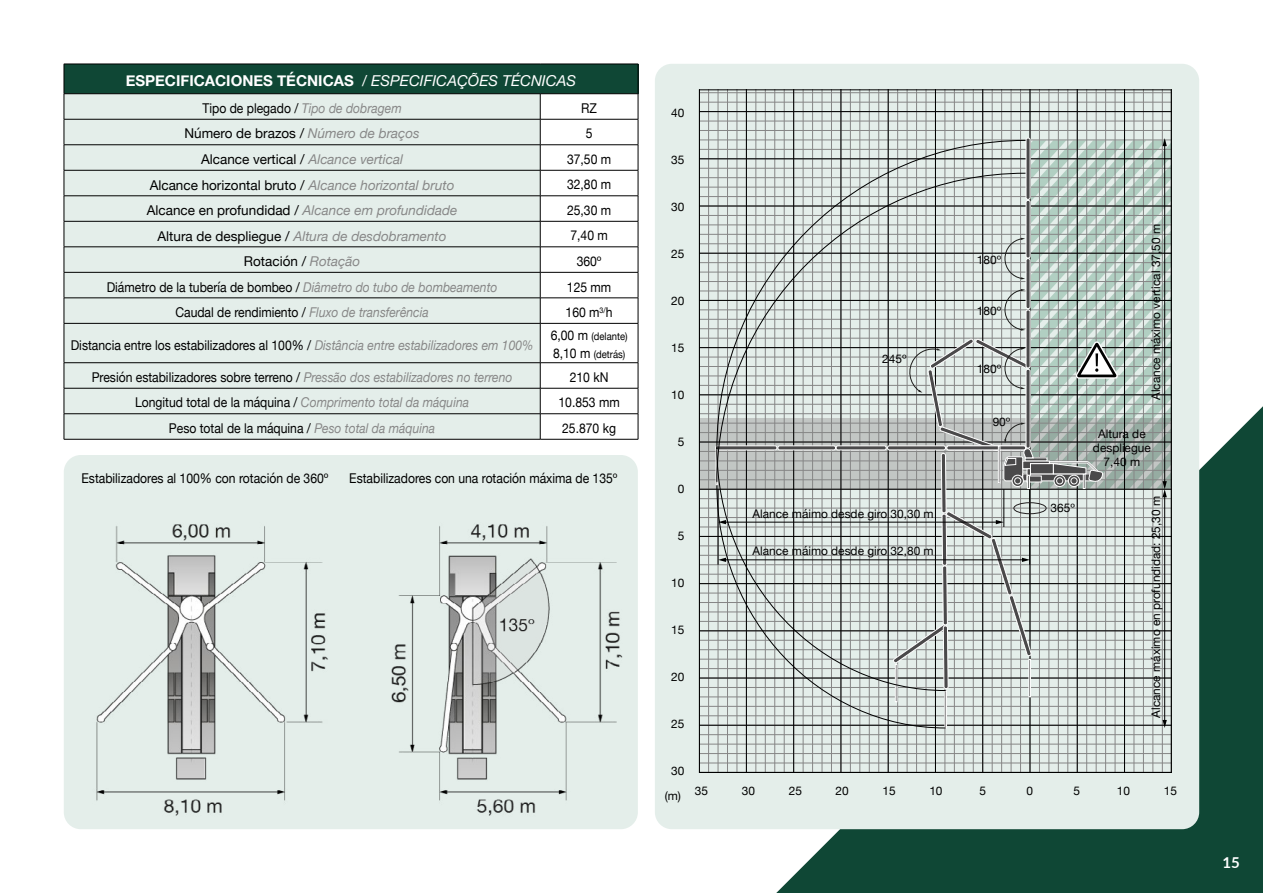
<style>
.page{position:relative;width:1263px;height:893px;background:#fff}
.page>*{position:absolute;margin:0;border:0;box-sizing:border-box;transform-origin:0 0}
.t1{font:700 15px "Helvetica Neue";color:#fff}
.t2{font:700 15px "Lato";color:#fff}
.t3{font:13.5px "Helvetica Neue";color:#000;scale:.9 1}
.t4{font:13.5px "Helvetica Neue";color:#000}
.t5{font:italic 13.5px "Helvetica Neue";color:#878787}
.t6{font:11.85px/14.2px "Helvetica Neue";color:#000;text-align:center}
.t7{font:10.5px/18px "Helvetica Neue";color:#000;scale:.9 1}
.s1{font-weight:400}
.s2{font-weight:400;font-style:italic}
.s3{font-style:italic;color:#878787}
.s4{font-style:normal;color:#000}
.s5{font-size:13.5px}
</style>
<div class="page">
<svg style="left:776px;top:406px;width:487px;height:487px;background:#215544"></svg>
<div style="left:64px;top:455px;width:574px;height:374px;background:#e4eeea;border-radius:17px"></div>
<img style="left:64px;top:524px;width:570px;height:305px">
<div style="left:655px;top:64px;width:544px;height:765px;background:#e4eeea;border-radius:17px"></div>
<svg style="left:701px;top:91px;width:468px;height:680px"></svg>
<hr style="left:699px;top:725px;width:472px;height:1px;background:#000">
<hr style="left:699px;top:678px;width:472px;height:1px;background:#000">
<hr style="left:699px;top:631px;width:472px;height:1px;background:#000">
<hr style="left:699px;top:583px;width:472px;height:1px;background:#000">
<hr style="left:699px;top:536px;width:472px;height:1px;background:#000">
<hr style="left:699px;top:489px;width:472px;height:1px;background:#000">
<hr style="left:699px;top:442px;width:472px;height:1px;background:#000">
<hr style="left:699px;top:395px;width:472px;height:1px;background:#000">
<hr style="left:699px;top:347px;width:472px;height:1px;background:#000">
<hr style="left:699px;top:300px;width:472px;height:1px;background:#000">
<hr style="left:699px;top:253px;width:472px;height:1px;background:#000">
<hr style="left:699px;top:206px;width:472px;height:1px;background:#000">
<hr style="left:699px;top:159px;width:472px;height:1px;background:#000">
<hr style="left:699px;top:111px;width:472px;height:1px;background:#000">
<hr style="left:1124px;top:90px;width:1px;height:682px;background:#000">
<hr style="left:1077px;top:90px;width:1px;height:682px;background:#000">
<hr style="left:1030px;top:90px;width:1px;height:682px;background:#000">
<hr style="left:982px;top:90px;width:1px;height:682px;background:#000">
<hr style="left:935px;top:90px;width:1px;height:682px;background:#000">
<hr style="left:888px;top:90px;width:1px;height:682px;background:#000">
<hr style="left:841px;top:90px;width:1px;height:682px;background:#000">
<hr style="left:793px;top:90px;width:1px;height:682px;background:#000">
<hr style="left:746px;top:90px;width:1px;height:682px;background:#000">
<div style="left:715px;top:446px;width:62px;height:4px;border:1px solid #fff;border-radius:2px"></div>
<svg style="left:716px;top:140px;width:177px;height:33px"></svg>
<svg style="left:716px;top:173px;width:177px;height:274px"></svg>
<svg style="left:716px;top:447px;width:177px;height:38px;background:#acaead"></svg>
<svg style="left:716px;top:485px;width:177px;height:243px"></svg>
<svg style="left:893px;top:138px;width:279px;height:635px"></svg>
<div style="left:64px;top:64px;width:574px;height:30px;background:#0f4735"></div>
<div style="left:65px;top:94px;width:475px;height:345px;background:#e4eeea"></div>
<hr style="left:64px;top:64px;width:476px;height:1px;background:#000">
<hr style="left:64px;top:64px;width:1px;height:30px;background:#000">
<hr style="left:540px;top:64px;width:98px;height:1px;background:#000">
<hr style="left:638px;top:64px;width:1px;height:30px;background:#000">
<hr style="left:64px;top:93px;width:476px;height:1px;background:#000">
<hr style="left:540px;top:93px;width:98px;height:1px;background:#000">
<hr style="left:64px;top:119px;width:476px;height:1px;background:#000">
<hr style="left:64px;top:145px;width:476px;height:1px;background:#000">
<hr style="left:64px;top:170px;width:476px;height:1px;background:#000">
<hr style="left:64px;top:196px;width:476px;height:1px;background:#000">
<hr style="left:64px;top:221px;width:476px;height:1px;background:#000">
<hr style="left:64px;top:247px;width:476px;height:1px;background:#000">
<hr style="left:64px;top:272px;width:476px;height:1px;background:#000">
<hr style="left:64px;top:298px;width:476px;height:1px;background:#000">
<svg style="left:64px;top:94px;width:1px;height:229px"></svg>
<hr style="left:64px;top:323px;width:476px;height:1px;background:#000">
<hr style="left:64px;top:324px;width:1px;height:39px;background:#000">
<hr style="left:64px;top:362px;width:476px;height:1px;background:#000">
<hr style="left:64px;top:388px;width:476px;height:1px;background:#000">
<hr style="left:64px;top:413px;width:476px;height:1px;background:#000">
<svg style="left:64px;top:363px;width:1px;height:76px"></svg>
<hr style="left:64px;top:439px;width:476px;height:1px;background:#000">
<hr style="left:540px;top:439px;width:98px;height:1px;background:#000">
<svg style="left:540px;top:94px;width:99px;height:345px"></svg>
<p class="t1" style="left:126px;top:69px;width:452px">ESPECIFICACIONES TÉCNICAS <span class="s1">/</span> <span class="s2">ESPECIFICAÇÕES TÉCNICAS</span></p>
<p class="t3" style="left:202px;top:98px;width:223px">Tipo de plegado / <span class="s3">Tipo de dobragem</span></p>
<p class="t3" style="left:581px;top:98px;width:19px">RZ</p>
<p class="t4" style="left:184px;top:124px;width:237px">Número de brazos / <span class="s3">Número de braços</span></p>
<p class="t3" style="left:586px;top:124px;width:9px">5</p>
<p class="t4" style="left:201px;top:149px;width:204px">Alcance vertical / <span class="s3">Alcance vertical</span></p>
<p class="t3" style="left:567px;top:149px;width:51px">37,50 m</p>
<p class="t4" style="left:150px;top:175px;width:306px">Alcance horizontal bruto / <span class="s3">Alcance horizontal bruto</span></p>
<p class="t3" style="left:567px;top:175px;width:51px">32,80 m</p>
<p class="t4" style="left:147px;top:200px;width:312px">Alcance en profundidad / <span class="s3">Alcance em profundidade</span></p>
<p class="t3" style="left:567px;top:200px;width:51px">25,30 m</p>
<p class="t5" style="left:158px;top:226px;width:291px"><span class="s4">Altura de despliegue /</span> Altura de desdobramento</p>
<p class="t3" style="left:570px;top:226px;width:43px">7,40 m</p>
<p class="t4" style="left:244px;top:251px;width:118px">Rotación / <span class="s3">Rotação</span></p>
<p class="t3" style="left:577px;top:251px;width:29px">360º</p>
<p class="t3" style="left:107px;top:277px;width:436px">Diámetro de la tubería de bombeo / <span class="s3">Diâmetro do tubo de bombeamento</span></p>
<p class="t3" style="left:567px;top:277px;width:51px">125 mm</p>
<p class="t3" style="left:175px;top:302px;width:283px">Caudal de rendimiento / <span class="s3">Fluxo de transferência</span></p>
<p class="t3" style="left:566px;top:302px;width:54px">160 m<sup>3/</sup>h</p>
<p class="t3" style="left:71px;top:335px;width:516px">Distancia entre los estabilizadores al 100% / <span class="s3">Distância entre estabilizadores em 100%</span></p>
<p class="t7" style="left:551px;top:328px;width:87px"><span class="s5">6,00 m</span> (delante)<br><span class="s5">8,10 m</span> (detrás)</p>
<p class="t3" style="left:92px;top:367px;width:469px">Presión estabilizadores sobre terreno / <span class="s3">Pressão dos estabilizadores no terreno</span></p>
<p class="t3" style="left:570px;top:367px;width:45px">210 kN</p>
<p class="t3" style="left:135px;top:393px;width:373px">Longitud total de la máquina / <span class="s3">Comprimento total da máquina</span></p>
<p class="t3" style="left:558px;top:393px;width:70px">10.853 mm</p>
<p class="t3" style="left:169px;top:418px;width:297px">Peso total de la máquina / <span class="s3">Peso total da máquina</span></p>
<p class="t3" style="left:562px;top:418px;width:61px">25.870 kg</p>
<p class="t3" style="left:82px;top:468px;width:276px">Estabilizadores al 100% con rotación de 360º</p>
<p class="t3" style="left:349px;top:468px;width:299px">Estabilizadores con una rotación máxima de 135º</p>
<p class="t6" style="left:671px;top:106px;width:15px">40</p>
<p class="t6" style="left:671px;top:153px;width:15px">35</p>
<p class="t6" style="left:671px;top:200px;width:15px">30</p>
<p class="t6" style="left:671px;top:247px;width:15px">25</p>
<p class="t6" style="left:671px;top:294px;width:15px">20</p>
<p class="t6" style="left:671px;top:341px;width:15px">15</p>
<p class="t6" style="left:671px;top:388px;width:15px">10</p>
<p class="t6" style="left:678px;top:435px;width:8px">5</p>
<p class="t6" style="left:678px;top:482px;width:8px">0</p>
<p class="t6" style="left:678px;top:530px;width:8px">5</p>
<p class="t6" style="left:671px;top:577px;width:15px">10</p>
<p class="t6" style="left:671px;top:624px;width:15px">15</p>
<p class="t6" style="left:671px;top:671px;width:15px">20</p>
<p class="t6" style="left:671px;top:718px;width:15px">25</p>
<p class="t6" style="left:671px;top:765px;width:15px">30</p>
<p class="t6" style="left:665px;top:789px;width:18px">(m)</p>
<p class="t6" style="left:882px;top:353px;width:26px">245º</p>
<p class="t6" style="left:752px;top:507px;width:183px">Alance máimo desde giro 30,30 m</p>
<p class="t6" style="left:752px;top:545px;width:183px">Alance máimo desde giro 32,80 m</p>
<p class="t6" style="left:977px;top:253px;width:26px">180º</p>
<p class="t6" style="left:977px;top:304px;width:26px">180º</p>
<p class="t6" style="left:977px;top:362px;width:26px">180º</p>
<p class="t6" style="left:993px;top:415px;width:19px">90º</p>
<p class="t6" style="left:1050px;top:501px;width:26px">365º</p>
<p class="t6" style="left:1149px;top:400px;width:177px;rotate:-90deg">Alcance máximo vertical 37,50 m</p>
<p class="t6" style="left:1093px;top:427px;width:59px">Altura de despliegue<br>7,40 m</p>
<p class="t6" style="left:1149px;top:718px;width:223px;rotate:-90deg">Alcance máximo en profundidad: 25,30 m</p>
<p class="t6" style="left:695px;top:785px;width:15px">35</p>
<p class="t6" style="left:742px;top:785px;width:15px">30</p>
<p class="t6" style="left:789px;top:785px;width:15px">25</p>
<p class="t6" style="left:836px;top:785px;width:15px">20</p>
<p class="t6" style="left:882px;top:785px;width:15px">15</p>
<p class="t6" style="left:929px;top:785px;width:15px">10</p>
<p class="t6" style="left:979px;top:785px;width:8px">5</p>
<p class="t6" style="left:1026px;top:785px;width:8px">0</p>
<p class="t6" style="left:1073px;top:785px;width:8px">5</p>
<p class="t6" style="left:1117px;top:785px;width:15px">10</p>
<p class="t6" style="left:1164px;top:785px;width:15px">15</p>
<p class="t2" style="left:1222px;top:851px;width:19px">15</p>
</div>
